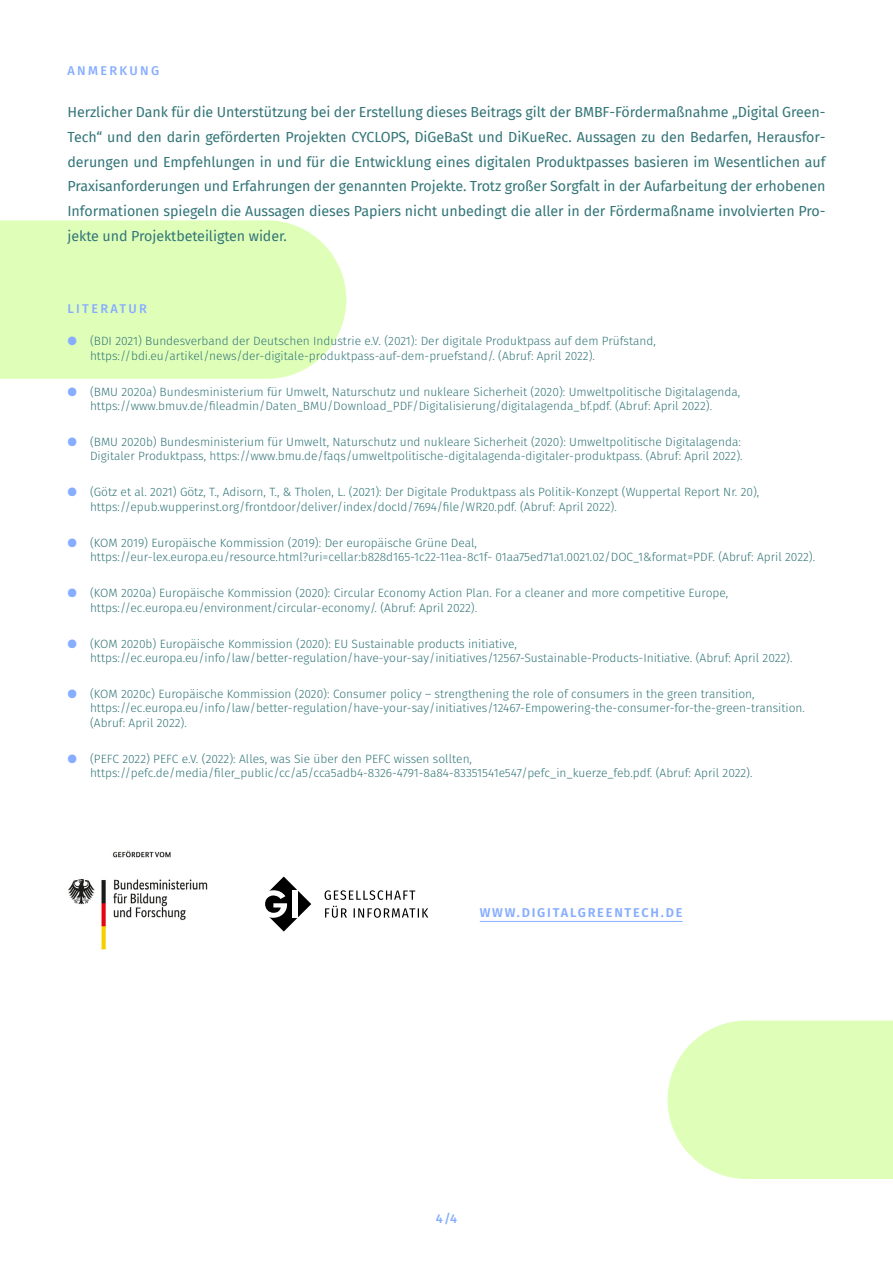
<style>
.page{position:relative;width:893px;height:1263px;background:#fff}
.page>*{position:absolute;margin:0;border:0;box-sizing:border-box;transform-origin:0 0}
.t1{font:14.25px/24.8px "Fira Sans";letter-spacing:-.005em;color:#337578;text-align:justify}
.t2{font:600 12.75px "Fira Sans";letter-spacing:.14em;color:#87adff}
.t3{font:500 12.75px "Fira Sans";letter-spacing:.18em;color:#87adff}
.t4{font:300 12px/14.4px "Fira Sans";color:#337578}
.s1{font-family:"Graebenbach";font-weight:400;color:#87adff}
</style>
<div class="page">
<div style="left:0;top:220px;width:346px;height:159px;background:#dfffb9"></div>
<img style="left:68px;top:850px;width:140px;height:100px">
<svg style="left:325px;top:906px;width:103px;height:12px"></svg>
<svg style="left:325px;top:890px;width:90px;height:10px"></svg>
<svg style="left:265px;top:876px;width:46px;height:55px"></svg>
<hr style="left:480px;top:921px;width:202px;height:1px;background:#87adff">
<svg style="left:667px;top:1020px;width:226px;height:159px;background:#e1ffbe"></svg>
<p class="t3" style="left:68px;top:60px;width:93px">ANMERKUNG</p>
<p class="t1" style="left:68px;top:99px;width:759px">Herzlicher Dank für die Unterstützung bei der Erstellung dieses Beitrags gilt der BMBF-Fördermaßnahme „Digital Green-Tech“ und den darin geförderten Projekten CYCLOPS, DiGeBaSt und DiKueRec. Aussagen zu den Bedarfen, Herausfor&shy;derungen und Empfehlungen in und für die Entwicklung eines digitalen Produktpasses basieren im Wesentlichen auf Praxisanforderungen und Erfahrungen der genannten Projekte. Trotz großer Sorgfalt in der Aufarbeitung der erhobenen Informationen spiegeln die Aussagen dieses Papiers nicht unbedingt die aller in der Fördermaßname involvierten Pro&shy;jekte und Projektbeteiligten wider.</p>
<p class="t3" style="left:68px;top:298px;width:81px">LITERATUR</p>
<p class="t4" style="left:90px;top:334px;width:567px;text-indent:-22px"><span class="s1">●</span> (BDI 2021) Bundesverband der Deutschen Industrie e.V. (2021): Der digitale Produktpass auf dem Prüfstand, https://bdi.eu/artikel/news/der-digitale-produktpass-auf-dem-pruefstand/. (Abruf: April 2022).</p>
<p class="t4" style="left:67px;top:384px;width:674px;text-align:center"><span class="s1">●</span> (BMU 2020a) Bundesministerium für Umwelt, Naturschutz und nukleare Sicherheit (2020): Umweltpolitische Digitalagenda, https://www.bmuv.de/fileadmin/Daten_BMU/Download_PDF/Digitalisierung/digitalagenda_bf.pdf. (Abruf: April 2022).</p>
<p class="t4" style="left:67px;top:435px;width:677px;text-align:right"><span class="s1">●</span> (BMU 2020b) Bundesministerium für Umwelt, Naturschutz und nukleare Sicherheit (2020): Umweltpolitische Digitalagenda:<br>Digitaler Produktpass, https://www.bmu.de/faqs/umweltpolitische-digitalagenda-digitaler-produktpass. (Abruf: April 2022).</p>
<p class="t4" style="left:90px;top:485px;width:671px;text-indent:-22px"><span class="s1">●</span> (Götz et al. 2021) Götz, T., Adisorn, T., &amp; Tholen, L. (2021): Der Digitale Produktpass als Politik-Konzept (Wuppertal Report Nr. 20), https://epub.wupperinst.org/frontdoor/deliver/index/docId/7694/file/WR20.pdf. (Abruf: April 2022).</p>
<p class="t4" style="left:90px;top:535px;width:727px;text-indent:-22px"><span class="s1">●</span> (KOM 2019) Europäische Kommission (2019): Der europäische Grüne Deal, https://eur-lex.europa.eu/resource.html?uri=cellar:b828d165-1c22-11ea-8c1f- 01aa75ed71a1.0021.02/DOC_1&amp;format=PDF. (Abruf: April 2022).</p>
<p class="t4" style="left:90px;top:586px;width:640px;text-indent:-22px"><span class="s1">●</span> (KOM 2020a) Europäische Kommission (2020): Circular Economy Action Plan. For a cleaner and more competitive Europe, https://ec.europa.eu/environment/circular-economy/. (Abruf: April 2022).</p>
<p class="t4" style="left:90px;top:636px;width:704px;text-indent:-22px"><span class="s1">●</span> (KOM 2020b) Europäische Kommission (2020): EU Sustainable products initiative, https://ec.europa.eu/info/law/better-regulation/have-your-say/initiatives/12567-Sustainable-Products-Initiative. (Abruf: April 2022).</p>
<p class="t4" style="left:90px;top:687px;width:716px;text-indent:-22px"><span class="s1">●</span> (KOM 2020c) Europäische Kommission (2020): Consumer policy – strengthening the role of consumers in the green transition, https://ec.europa.eu/info/law/better-regulation/have-your-say/initiatives/12467-Empowering-the-consumer-for-the-green-transition. (Abruf: April 2022).</p>
<p class="t4" style="left:90px;top:751px;width:664px;text-indent:-22px"><span class="s1">●</span> (PEFC 2022) PEFC e.V. (2022): Alles, was Sie über den PEFC wissen sollten, https://pefc.de/media/filer_public/cc/a5/cca5adb4-8326-4791-8a84-83351541e547/pefc_in_kuerze_feb.pdf. (Abruf: April 2022).</p>
<p class="t2" style="left:480px;top:902px;width:204px">WWW.DIGITALGREENTECH.DE</p>
<p class="t3" style="left:436px;top:1208px;width:23px">4/4</p>
</div>
